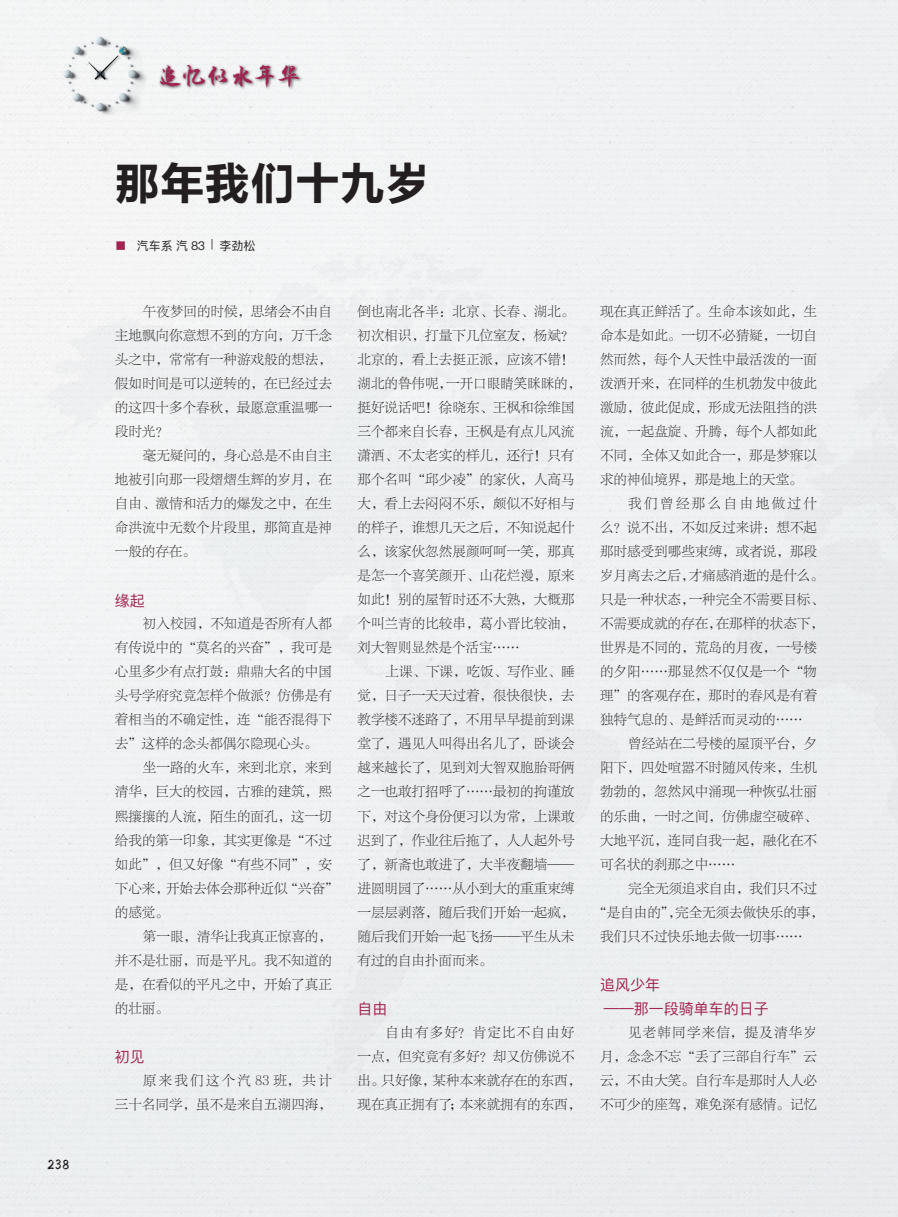
<style>
.page{position:relative;width:898px;height:1217px;background:#fff}
.page>*{position:absolute;margin:0;border:0;box-sizing:border-box;transform-origin:0 0}
.t1{font:45px "FZLTCHJW GB1 0";color:#231f20}
.t2{font:24px "H Yi 4 gj";color:#a12452}
.t3{font:15px/24px "Ping Fang SC";color:#a12452}
.t4{font:15px "H Yi 4 gj";color:#231f20}
.t5{font:13.5px/24px "FZLTSK GBK1 0";letter-spacing:.005em;color:#231f20;text-align:justify}
.t6{font:12px "Ping Fang SC";color:#231f20}
.s1{color:#a12452}
.s2{font-size:10.5px}
</style>
<div class="page">
<img style="left:56px;top:32px;width:94px;height:88px">
<div style="left:158px;top:63px;width:145px;height:28px;background:#231f20;opacity:.75"></div>
<p class="t4" style="left:47px;top:1157px;width:24px">238</p>
<h2 class="t2" style="left:157px;top:64px;width:146px">追忆似水年华</h2>
<h1 class="t1" style="left:115px;top:159px;width:316px">那年我们十九岁</h1>
<p class="t6" style="left:115px;top:237px;width:142px"><span class="s1">■</span> 汽⻋车系 汽 83 <span class="s2">|</span> 李李劲松</p>
<p class="t5" style="left:115px;top:300px;width:218px;text-indent:28px">午夜梦回的时候，思绪会不由自主地飘向你意想不到的方向，万千念头之中，常常有一种游戏般的想法，假如时间是可以逆转的，在已经过去的这四十多个春秋，最愿意重温哪一段时光？</p>
<p class="t5" style="left:115px;top:444px;width:218px;text-indent:28px">毫无疑问的，身心总是不由自主地被引向那一段熠熠生辉的岁月，在自由、激情和活力的爆发之中，在生命洪流中无数个片段里，那简直是神一般的存在。</p>
<p class="t3" style="left:115px;top:588px;width:31px">缘起</p>
<p class="t5" style="left:115px;top:612px;width:218px;text-indent:28px">初入校园，不知道是否所有人都有传说中的“莫名的兴奋”，我可是心里多少有点打鼓：鼎鼎大名的中国头号学府究竟怎样个做派？仿佛是有着相当的不确定性，连“能否混得下去”这样的念头都偶尔隐现心头。</p>
<p class="t5" style="left:115px;top:756px;width:225px;text-align:left;text-indent:28px">坐一路的火车，来到北京，来到清华，巨大的校园，古雅的建筑，熙熙攘攘的人流，陌生的面孔，这一切给我的第一印象，其实更像是“不过如此”，但又好像“有些不同”，安下心来，开始去体会那种近似“兴奋”的感觉。</p>
<p class="t5" style="left:115px;top:924px;width:218px;text-indent:28px">第一眼，清华让我真正惊喜的，并不是壮丽，而是平凡。我不知道的是，在看似的平凡之中，开始了真正的壮丽。</p>
<p class="t3" style="left:115px;top:1044px;width:31px">初⻅见</p>
<p class="t5" style="left:115px;top:1068px;width:218px;text-align:right">原来我们这个汽 83 班，共计<br>三十名同学，虽不是来自五湖四海，</p>
<p class="t5" style="left:357px;top:300px;width:225px;text-align:left">倒也南北各半：北京、长春、湖北。初次相识，打量下几位室友，杨斌？北京的，看上去挺正派，应该不错！湖北的鲁伟呢，一开口眼睛笑眯眯的，挺好说话吧！徐晓东、王枫和徐维国三个都来自长春，王枫是有点儿风流潇洒、不太老实的样儿，还行！只有那个名叫“邱少凌”的家伙，人高马大，看上去闷闷不乐，颇似不好相与的样子，谁想几天之后，不知说起什么，该家伙忽然展颜呵呵一笑，那真是怎一个喜笑颜开、山花烂漫，原来如此！别的屋暂时还不大熟，大概那个叫兰青的比较串，葛小晋比较油，刘大智则显然是个活宝……</p>
<p class="t5" style="left:357px;top:660px;width:218px;text-indent:28px">上课、下课，吃饭、写作业、睡觉，日子一天天过着，很快很快，去教学楼不迷路了，不用早早提前到课堂了，遇见人叫得出名儿了，卧谈会越来越长了，见到刘大智双胞胎哥俩之一也敢打招呼了……最初的拘谨放下，对这个身份便习以为常，上课敢迟到了，作业往后拖了，人人起外号了，新斋也敢进了，大半夜翻墙——进圆明园了……从小到大的重重束缚一层层剥落，随后我们开始一起疯，随后我们开始一起飞扬——平生从未有过的自由扑面而来。</p>
<p class="t3" style="left:357px;top:996px;width:31px">⾃自由</p>
<p class="t5" style="left:357px;top:1020px;width:225px;text-align:left;text-indent:28px">自由有多好？肯定比不自由好一点，但究竟有多好？却又仿佛说不出。只好像，某种本来就存在的东西，现在真正拥有了；本来就拥有的东西，</p>
<p class="t5" style="left:600px;top:300px;width:218px">现在真正鲜活了。生命本该如此，生命本是如此。一切不必猜疑，一切自然而然，每个人天性中最活泼的一面泼洒开来，在同样的生机勃发中彼此激励，彼此促成，形成无法阻挡的洪流，一起盘旋、升腾，每个人都如此不同，全体又如此合一，那是梦寐以求的神仙境界，那是地上的天堂。</p>
<p class="t5" style="left:600px;top:492px;width:225px;text-align:left;text-indent:28px">我们曾经那么自由地做过什么？说不出，不如反过来讲：想不起那时感受到哪些束缚，或者说，那段岁月离去之后，才痛感消逝的是什么。只是一种状态，一种完全不需要目标、不需要成就的存在，在那样的状态下，世界是不同的，荒岛的月夜，一号楼的夕阳……那显然不仅仅是一个“物理”的客观存在，那时的春风是有着独特气息的、是鲜活而灵动的……</p>
<p class="t5" style="left:600px;top:732px;width:218px;text-indent:28px">曾经站在二号楼的屋顶平台，夕阳下，四处喧嚣不时随风传来，生机勃勃的，忽然风中涌现一种恢弘壮丽的乐曲，一时之间，仿佛虚空破碎、大地平沉，连同自我一起，融化在不可名状的刹那之中……</p>
<p class="t5" style="left:628px;top:876px;width:190px">完全无须追求自由，我们只不过</p>
<p class="t5" style="left:593px;top:900px;width:232px">“是自由的”，完全无须去做快乐的事，</p>
<p class="t5" style="left:600px;top:924px;width:204px">我们只不过快乐地去做一切事……</p>
<p class="t3" style="left:600px;top:972px;width:170px">追⻛风少年年<br>——那⼀一段骑单⻋车的⽇日⼦子</p>
<p class="t5" style="left:600px;top:1020px;width:218px;text-indent:28px">见老韩同学来信，提及清华岁月，念念不忘“丢了三部自行车”云云，不由大笑。自行车是那时人人必不可少的座驾，难免深有感情。记忆</p>
</div>
